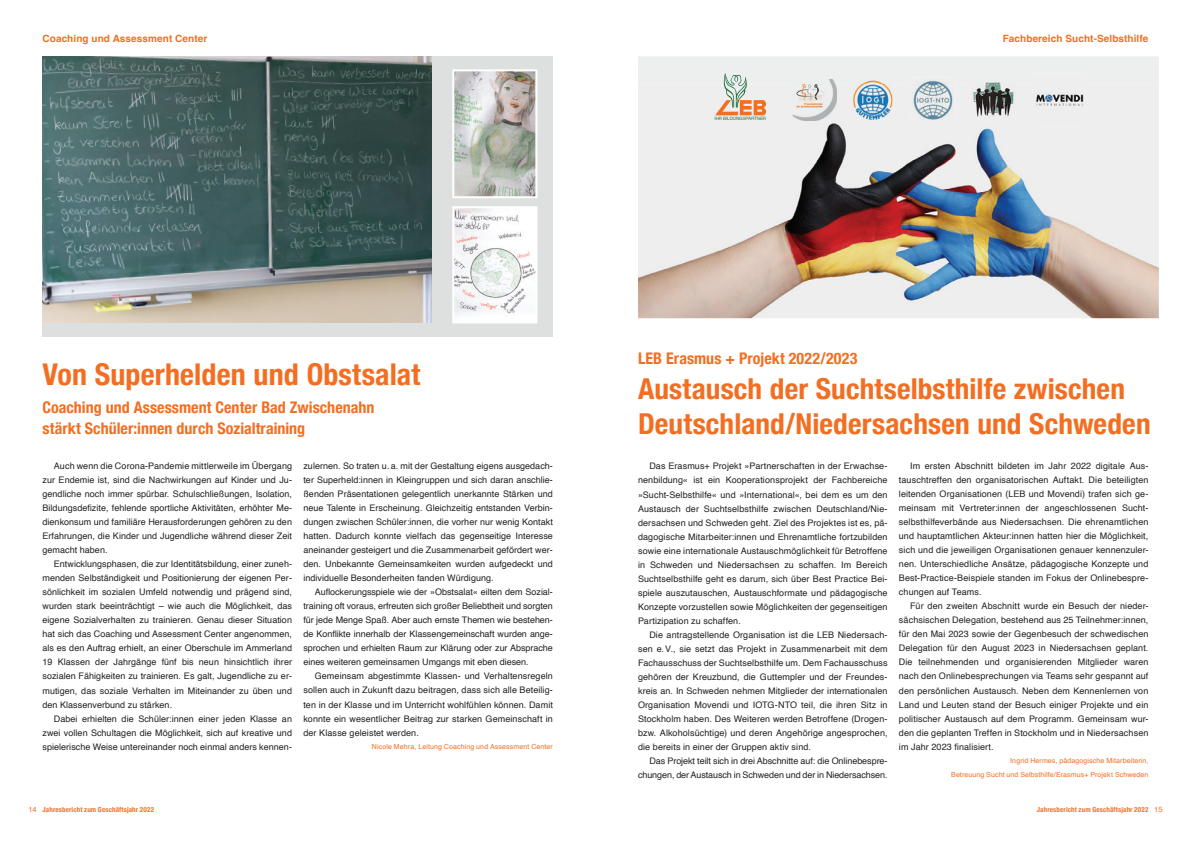
<style>
.page{position:relative;width:1191px;height:842px;background:#fff}
.page>*{position:absolute;margin:0;border:0;box-sizing:border-box;transform-origin:0 0}
.t1{font:700 condensed 30px "Helvetica Neue";letter-spacing:.005em;color:#f36e21}
.t2{font:700 condensed 28.8px/35px "Helvetica Neue";letter-spacing:.005em;color:#f36e21}
.t3{font:700 condensed 16px/21px "Helvetica Neue";letter-spacing:.005em;color:#f36e21}
.t4{font:700 10px "Helvetica";letter-spacing:.01em;color:#f36e21}
.t5{font:9px/14px "Helvetica";letter-spacing:.005em;color:#231f20;text-align:justify}
.t6{font:7px/14px "Helvetica";letter-spacing:.015em;color:#f36e21;text-align:right}
.t7{font:700 condensed 7px "Helvetica Neue";letter-spacing:.02em;color:#f36e21}
.t8{font:4.6px "Helvetica";letter-spacing:-.025em;color:#2d7143}
.s1{font-family:"Helvetica";font-weight:400;font-stretch:normal;font-size:7.5px}
</style>
<div class="page">
<div style="left:43px;top:266px;width:510px;height:70px;background:#dedfdf"></div>
<div style="left:43px;top:56px;width:510px;height:217px;background:#dedfdf"></div>
<img style="left:43px;top:56px;width:388px;height:266px">
<img style="left:452px;top:69px;width:85px;height:129px">
<svg style="left:452px;top:206px;width:85px;height:117px;background:#eee"></svg>
<svg style="left:638px;top:56px;width:520px;height:262px;background:#ccc6c4"></svg>
<img style="left:852px;top:80px;width:41px;height:41px">
<img style="left:792px;top:80px;width:45px;height:41px">
<img style="left:910px;top:78px;width:45px;height:44px">
<img style="left:971px;top:80px;width:45px;height:44px">
<img style="left:1032px;top:73px;width:53px;height:53px">
<svg style="left:715px;top:73px;width:51px;height:42px;background:#ddcab7"></svg>
<p class="t4" style="left:43px;top:33px;width:166px">Coaching und Assessment Center</p>
<p class="t4" style="left:1002px;top:33px;width:147px">Fachbereich Sucht-Selbsthilfe</p>
<p class="t8" style="left:714px;top:115px;width:53px">IHR BILDUNGSPARTNER</p>
<h1 class="t1" style="left:43px;top:350px;width:379px">Von Superhelden und Obstsalat</h1>
<h3 class="t3" style="left:43px;top:396px;width:333px">Coaching und Assessment Center Bad Zwischenahn stärkt Schüler:innen durch Sozialtraining</h3>
<p class="t5" style="left:43px;top:459px;width:251px;text-indent:11px">Auch wenn die Corona-Pandemie mittlerweile im Übergang zur Endemie ist, sind die Nachwirkungen auf Kinder und Ju&shy;gendliche noch immer spürbar. Schulschließungen, Isolation, Bildungsdefizite, fehlende sportliche Aktivitäten, erhöhter Me&shy;dienkonsum und familiäre Herausforderungen gehören zu den Erfahrungen, die Kinder und Jugendliche während dieser Zeit gemacht haben.</p>
<p class="t5" style="left:43px;top:557px;width:251px;text-indent:11px">Entwicklungsphasen, die zur Identitätsbildung, einer zuneh&shy;menden Selbständigkeit und Positionierung der eigenen Per&shy;sönlichkeit im sozialen Umfeld notwendig und prägend sind, wurden stark beeinträchtigt – wie auch die Möglichkeit, das eigene Sozialverhalten zu trainieren. Genau dieser Situation hat sich das Coaching und Assessment Center angenommen, als es den Auftrag erhielt, an einer Oberschule im Ammerland 19 Klassen der Jahrgänge fünf bis neun hinsichtlich ihrer sozia len Fähigkeiten zu trainieren. Es galt, Jugendliche zu er&shy;mutigen, das soziale Verhalten im Miteinander zu üben und den Klassenverbund zu stärken.</p>
<p class="t5" style="left:43px;top:712px;width:251px;text-indent:11px">Dabei erhielten die Schüler:innen einer jeden Klasse an zwei vollen Schultagen die Möglichkeit, sich auf kreative und spielerische Weise untereinander noch einmal anders kennen-</p>
<p class="t5" style="left:303px;top:459px;width:251px">zulernen. So traten u. a. mit der Gestaltung eigens ausgedach&shy;ter Superheld:innen in Kleingruppen und sich daran anschlie&shy;ßenden Präsentationen gelegentlich unerkannte Stärken und neue Talente in Erscheinung. Gleichzeitig entstanden Verbin&shy;dungen zwischen Schüler:innen, die vorher nur wenig Kontakt hatten. Dadurch konnte vielfach das gegenseitige Interesse aneinander gesteigert und die Zusammenarbeit gefördert wer&shy;den. Unbekannte Gemeinsamkeiten wurden aufgedeckt und individuelle Besonderheiten fanden Würdigung.</p>
<p class="t5" style="left:303px;top:585px;width:251px;text-indent:11px">Auflockerungsspiele wie der »Obstsalat« eilten dem Sozial&shy;training oft voraus, erfreuten sich großer Beliebtheit und sorgten für jede Menge Spaß. Aber auch ernste Themen wie bestehen&shy;de Konflikte innerhalb der Klassengemeinschaft wurden ange&shy;sprochen und erhielten Raum zur Klärung oder zur Absprache eines weiteren gemeinsamen Umgangs mit eben diesen.</p>
<p class="t5" style="left:303px;top:670px;width:251px;text-indent:11px">Gemeinsam abgestimmte Klassen- und Verhaltensregeln sollen auch in Zukunft dazu beitragen, dass sich alle Beteilig&shy;ten in der Klasse und im Unterricht wohlfühlen können. Damit konnte ein wesentlicher Beitrag zur starken Gemeinschaft in der Klasse geleistet werden.</p>
<p class="t6" style="left:372px;top:740px;width:183px">Nicole Mehra, Leitung Coaching und Assessment Center</p>
<h3 class="t3" style="left:638px;top:347px;width:221px">LEB Erasmus + Projekt 2022/2023</h3>
<h2 class="t2" style="left:638px;top:370px;width:514px">Austausch der Suchtselbsthilfe zwischen<br>Deutschland/Niedersachsen und Schweden</h2>
<p class="t5" style="left:638px;top:460px;width:251px;text-indent:11px">Das Erasmus+ Projekt »Partnerschaften in der Erwachse&shy;nenbildung« ist ein Kooperationsprojekt der Fachbereiche »Sucht-Selbsthilfe« und »International«, bei dem es um den Austausch der Suchtselbsthilfe zwischen Deutschland/Nie&shy;dersachsen und Schweden geht. Ziel des Projektes ist es, pä&shy;dagogische Mitarbeiter:innen und Ehrenamtliche fortzubilden sowie eine internationale Austauschmöglichkeit für Betroffene in Schweden und Niedersachsen zu schaffen. Im Bereich Suchtselbsthilfe geht es darum, sich über Best Practice Bei&shy;spiele auszutauschen, Austauschformate und pädagogische Konzepte vorzustellen sowie Möglichkeiten der gegenseitigen Partizipation zu schaffen.</p>
<p class="t5" style="left:638px;top:628px;width:251px;text-indent:11px">Die antragstellende Organisation ist die LEB Niedersach&shy;sen e. V., sie setzt das Projekt in Zusammenarbeit mit dem Fachausschuss der Suchtselbsthilfe um. Dem Fachausschuss gehören der Kreuzbund, die Guttempler und der Freundes&shy;kreis an. In Schweden nehmen Mitglieder der internationalen Organisation Movendi und IOTG-NTO teil, die ihren Sitz in Stockholm haben. Des Weiteren werden Betroffene (Drogen&shy;bzw. Alkoholsüchtige) und deren Angehörige angesprochen, die bereits in einer der Gruppen aktiv sind.</p>
<p class="t5" style="left:638px;top:754px;width:251px;text-align:right">Das Projekt teilt sich in drei Abschnitte auf: die Onlinebespre&shy;chungen, der Austausch in Schweden und der in Niedersachsen.</p>
<p class="t5" style="left:899px;top:459px;width:251px;text-indent:11px">Im ersten Abschnitt bildeten im Jahr 2022 digitale Aus&shy;tauschtreffen den organisatorischen Auftakt. Die beteiligten leitenden Organisationen (LEB und Movendi) trafen sich ge&shy;meinsam mit Vertreter:innen der angeschlossenen Sucht&shy;selbsthilfeverbände aus Niedersachsen. Die ehrenamtlichen und hauptamtlichen Akteur:innen hatten hier die Möglichkeit, sich und die jeweiligen Organisationen genauer kennenzuler&shy;nen. Unterschiedliche Ansätze, pädagogische Konzepte und Best-Practice-Beispiele standen im Fokus der Onlinebespre&shy;chungen auf Teams.</p>
<p class="t5" style="left:899px;top:600px;width:251px;text-indent:11px">Für den zweiten Abschnitt wurde ein Besuch der nieder&shy;sächsischen Delegation, bestehend aus 25 Teilnehmer:innen, für den Mai 2023 sowie der Gegenbesuch der schwedischen Delegation für den August 2023 in Niedersachsen geplant.<br>Die teilnehmenden und organisierenden Mitglieder waren nach den Onlinebesprechungen via Teams sehr gespannt auf den persönlichen Austausch. Neben dem Kennenlernen von Land und Leuten stand der Besuch einiger Projekte und ein politischer Austausch auf dem Programm. Gemeinsam wur&shy;den die geplanten Treffen in Stockholm und in Niedersachsen im Jahr 2023 finalisiert.</p>
<p class="t6" style="left:951px;top:754px;width:199px">Ingrid Hermes, pädagogische Mitarbeiterin,<br>Betreuung Sucht und Selbsthilfe/Erasmus+ Projekt Schweden</p>
<p class="t7" style="left:28px;top:804px;width:127px"><span class="s1">14</span> Jahresbericht zum Geschäftsjahr 2022</p>
<p class="t7" style="left:1037px;top:804px;width:127px">Jahresbericht zum Geschäftsjahr 2022 <span class="s1">15</span></p>
</div>
